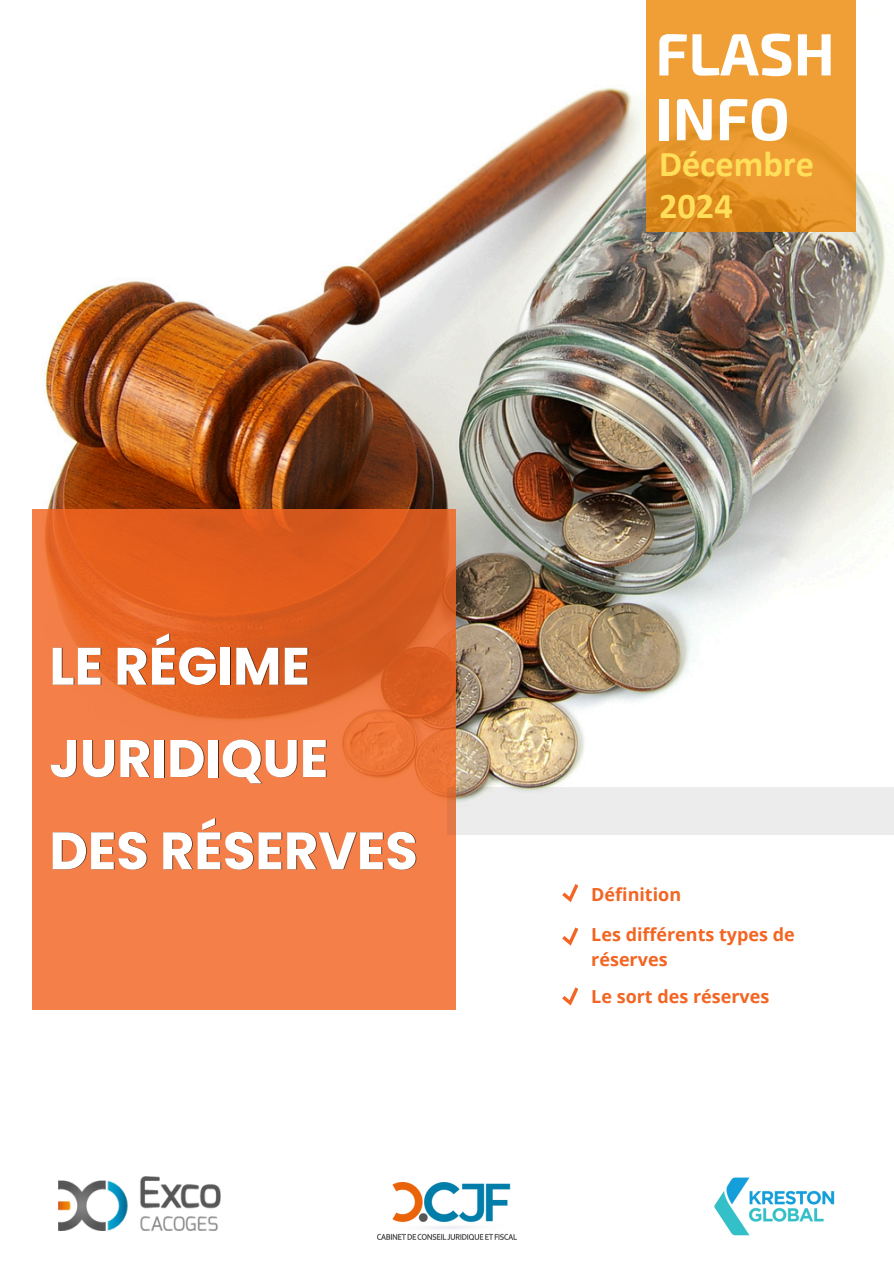
<style>
.page{position:relative;width:894px;height:1264px;background:#fff}
.page>*{position:absolute;margin:0;border:0;box-sizing:border-box;transform-origin:0 0}
.t1{font:700 59.7px/64.8px "Exo 2";color:#fff}
.t2{font:700 52.65px "Poppins";color:#fff}
.t3{font:700 36.3px/42.8px "Calibri";color:#ffde59}
.t4{font:700 18px/24.8px "Open Sans";color:#f26522}
</style>
<div class="page">
<img style="left:714px;top:1177px;width:121px;height:59px">
<img style="left:58px;top:1176px;width:162px;height:54px">
<img style="left:378px;top:1182px;width:138px;height:57px">
<img style="left:45px;top:0;width:848px;height:835px">
<svg style="left:646px;top:0;width:209px;height:232px;background:#ea992f"></svg>
<svg style="left:32px;top:509px;width:423px;height:501px;background:#eb7238"></svg>
<div style="left:446px;top:787px;width:447px;height:47px;background:#ececec"></div>
<svg style="left:562px;top:927px;width:15px;height:18px"></svg>
<svg style="left:562px;top:987px;width:15px;height:18px"></svg>
<svg style="left:562px;top:884px;width:15px;height:18px"></svg>
<p class="t2" style="left:49px;top:629px;width:262px">LE RÉGIME</p>
<h1 class="t2" style="left:49px;top:721px;width:280px">JURIDIQUE</h1>
<h3 class="t2" style="left:49px;top:814px;width:370px">DES RÉSERVES</h3>
<p class="t1" style="left:655px;top:19px;width:181px">FLASH<br>INFO</p>
<p class="t3" style="left:659px;top:145px;width:156px">Décembre<br>2024</p>
<p class="t4" style="left:591px;top:882px;width:91px">Définition</p>
<p class="t4" style="left:591px;top:921px;width:205px">Les différents types de réserves</p>
<p class="t4" style="left:591px;top:983px;width:179px">Le sort des réserves</p>
</div>
